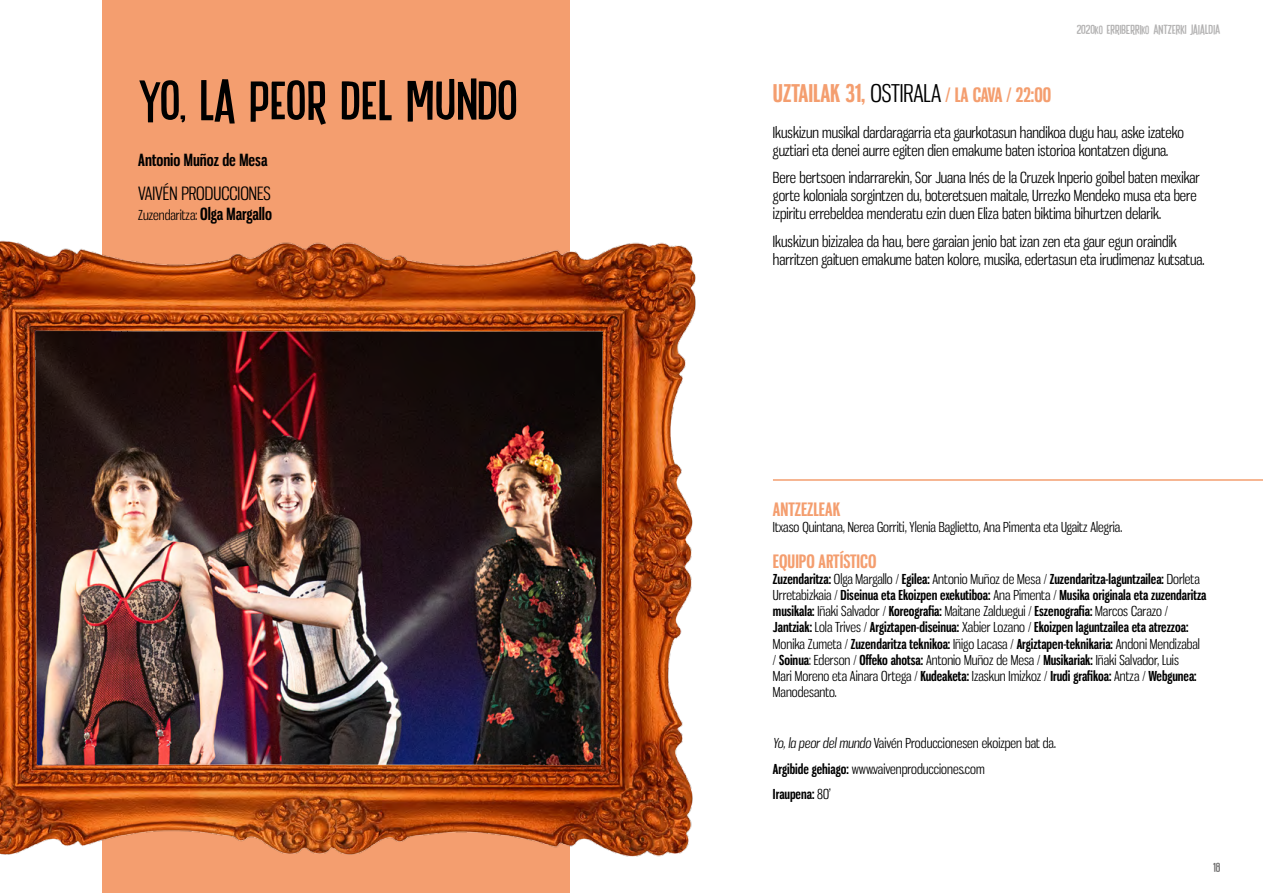
<style>
.page{position:relative;width:1263px;height:893px;background:#fff}
.page>*{position:absolute;margin:0;border:0;box-sizing:border-box;transform-origin:0 0}
.t1{font:51px "Enlighten";letter-spacing:.02em;color:#000;scale:1.1 1}
.t2{font:700 19.5px "Gnuolane Rg";letter-spacing:-.015em;color:#f49e6f}
.t3{font:700 18.15px "Gnuolane Rg";color:#f49e6f}
.t4{font:18px "Gnuolane Bk";color:#000}
.t5{font:700 16.5px "Gnuolane Rg";color:#000}
.t6{font:15px/18px "Gnuolane Bk";color:#000}
.t7{font:13.5px/16.2px "Gnuolane Bk";color:#000}
.t8{font:700 13.5px/16.2px "Gnuolane Rg";color:#000}
.t9{font:12px "Enlighten";color:#b3b2b2;scale:1.1 1}
.t10{font:12px "Enlighten";color:#706f6f;scale:1.1 1}
.s1{font-family:"Gnuolane Rg";font-weight:700;font-size:16.5px}
.s2{font-size:10.5px}
.s3{font-size:24px}
.s4{font-family:"Gnuolane Bk";font-weight:400;font-size:24px;color:#000}
.s5{font-family:"Gnuolane Bk";font-weight:400}
.s6{font-family:"Gnuolane Rg";font-weight:700}
.s7{font-style:italic}
</style>
<div class="page">
<div style="left:102px;top:0;width:468px;height:893px;background:#f49e6f"></div>
<hr style="left:773px;top:479px;width:490px;height:2px;background:#f49e6f">
<img style="left:0;top:240px;width:696px;height:617px">
<h1 class="t1" style="left:138px;top:69px;width:346px">YO, LA PEOR DEL MUNDO</h1>
<p class="t5" style="left:138px;top:150px;width:131px">Antonio Muñoz de Mesa</p>
<p class="t4" style="left:138px;top:182px;width:134px">VAIVÉN PRODUCCIONES</p>
<p class="t7" style="left:138px;top:207px;width:135px">Zuzendaritza: <span class="s1">Olga Margallo</span></p>
<p class="t9" style="left:1077px;top:22px;width:132px">2020<span class="s2">KO</span> ERRIBERRI<span class="s2">KO</span> ANTZERKI JAIALDIA</p>
<h2 class="t2" style="left:773px;top:83px;width:280px"><span class="s3">UZTAILAK 31,</span> <span class="s4">OSTIRALA</span> / LA CAVA / 22:00</h2>
<p class="t6" style="left:773px;top:124px;width:412px">Ikuskizun musikal dardaragarria eta gaurkotasun handikoa dugu hau, aske izateko guztiari eta denei aurre egiten dien emakume baten istorioa kontatzen diguna.</p>
<p class="t6" style="left:773px;top:169px;width:428px">Bere bertsoen indarrarekin, Sor Juana Inés de la Cruzek Inperio goibel baten mexikar gorte koloniala sorgintzen du, boteretsuen maitale, Urrezko Mendeko musa eta bere izpiritu errebeldea menderatu ezin duen Eliza baten biktima bihurtzen delarik.</p>
<p class="t6" style="left:773px;top:232px;width:433px">Ikuskizun bizizalea da hau, bere garaian jenio bat izan zen eta gaur egun oraindik harritzen gaituen emakume baten kolore, musika, edertasun eta irudimenaz kutsatua.</p>
<p class="t3" style="left:773px;top:498px;width:69px">ANTZEZLEAK</p>
<p class="t7" style="left:773px;top:519px;width:351px">Itxaso Quintana, Nerea Gorriti, Ylenia Baglietto, Ana Pimenta eta Ugaitz Alegria.</p>
<p class="t3" style="left:773px;top:550px;width:105px">EQUIPO ARTÍSTICO</p>
<p class="t8" style="left:773px;top:571px;width:435px">Zuzendaritza: <span class="s5">Olga Margallo /</span> Egilea: <span class="s5">Antonio Muñoz de Mesa /</span> Zuzendaritza-laguntzailea: <span class="s5">Dorleta<br>Urretabizkaia /</span> Diseinua eta Ekoizpen exekutiboa: <span class="s5">Ana Pimenta /</span> Musika originala eta zuzendaritza</p>
<p class="t7" style="left:773px;top:603px;width:397px"><span class="s6">musikala:</span> Iñaki Salvador / <span class="s6">Koreografia:</span> Maitane Zalduegui / <span class="s6">Eszenografia:</span> Marcos Carazo /</p>
<p class="t8" style="left:773px;top:619px;width:429px">Jantziak: <span class="s5">Lola Trives /</span> Argiztapen-diseinua: <span class="s5">Xabier Lozano /</span> Ekoizpen laguntzailea eta atrezzoa:<br><span class="s5">Monika Zumeta /</span> Zuzendaritza teknikoa: <span class="s5">Iñigo Lacasa /</span> Argiztapen-teknikaria: <span class="s5">Andoni Mendizabal</span></p>
<p class="t7" style="left:773px;top:652px;width:425px">/ <span class="s6">Soinua</span>: Ederson / <span class="s6">Offeko ahotsa:</span> Antonio Muñoz de Mesa / <span class="s6">Musikariak:</span> Iñaki Salvador, Luis<br>Mari Moreno eta Ainara Ortega / <span class="s6">Kudeaketa:</span> Izaskun Imizkoz / <span class="s6">Irudi grafikoa:</span> Antza / <span class="s6">Webgunea:<br></span>Manodesanto.</p>
<p class="t7" style="left:773px;top:730px;width:284px;line-height:25.5px"><span class="s7">Yo, la peor del mundo</span> Vaivén Produccionesen ekoizpen bat da.<br><span class="s6">Argibide gehiago:</span> www.vaivenproducciones.com</p>
<p class="t8" style="left:773px;top:786px;width:59px">Iraupena: <span class="s5">80’</span></p>
<p class="t10" style="left:1213px;top:860px;width:8px">18</p>
</div>
